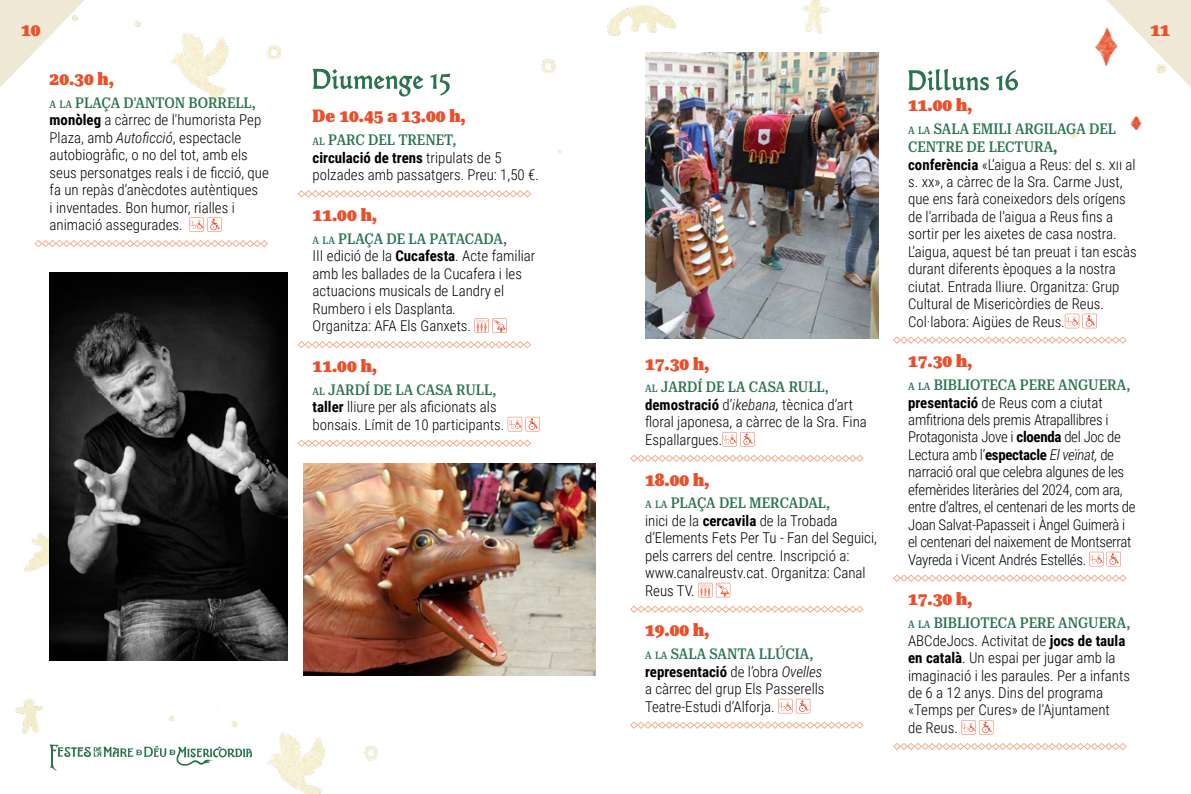
<style>
.page{position:relative;width:1191px;height:794px;background:#fff}
.page>*{position:absolute;margin:0;border:0;box-sizing:border-box;transform-origin:0 0}
.t1{font:900 17.5px "Roboto Serif 28 pt Condensed";color:#e94f2a}
.t2{font:300 14.88px/17.5px "Roboto Condensed";color:#000}
.t3{font:300 14.88px/17.5px "Roboto Condensed";letter-spacing:-.02em;color:#000}
.t4{font:500 14.88px/17.8px "Roboto Serif 28 pt Condensed";color:#2a734d}
.s1{font-size:10.33px}
.s2{font-weight:700}
.s3{font-style:italic}
</style>
<div class="page">
<img style="left:135px;top:0;width:813px;height:154px">
<img style="left:15px;top:498px;width:580px;height:296px">
<svg style="left:0;top:0;width:84px;height:87px"></svg>
<svg style="left:1095px;top:0;width:96px;height:87px"></svg>
<svg style="left:34px;top:240px;width:234px;height:7px"></svg>
<svg style="left:189px;top:217px;width:32px;height:15px"></svg>
<svg style="left:297px;top:190px;width:234px;height:8px"></svg>
<svg style="left:297px;top:341px;width:234px;height:7px"></svg>
<svg style="left:297px;top:439px;width:234px;height:8px"></svg>
<svg style="left:313px;top:69px;width:110px;height:27px"></svg>
<svg style="left:430px;top:73px;width:20px;height:23px"></svg>
<svg style="left:474px;top:318px;width:32px;height:15px"></svg>
<svg style="left:508px;top:417px;width:32px;height:14px"></svg>
<svg style="left:630px;top:454px;width:234px;height:8px"></svg>
<svg style="left:630px;top:605px;width:234px;height:8px"></svg>
<svg style="left:630px;top:721px;width:234px;height:8px"></svg>
<svg style="left:722px;top:432px;width:32px;height:14px"></svg>
<svg style="left:698px;top:583px;width:32px;height:14px"></svg>
<svg style="left:778px;top:699px;width:32px;height:14px"></svg>
<svg style="left:893px;top:336px;width:233px;height:8px"></svg>
<svg style="left:893px;top:574px;width:233px;height:8px"></svg>
<svg style="left:893px;top:743px;width:233px;height:7px"></svg>
<svg style="left:908px;top:69px;width:81px;height:21px"></svg>
<svg style="left:996px;top:70px;width:22px;height:20px"></svg>
<svg style="left:1064px;top:314px;width:33px;height:14px"></svg>
<svg style="left:1089px;top:552px;width:31px;height:14px"></svg>
<svg style="left:961px;top:720px;width:32px;height:14px"></svg>
<img style="left:304px;top:463px;width:291px;height:212px">
<img style="left:645px;top:52px;width:233px;height:286px">
<img style="left:50px;top:273px;width:238px;height:387px">
<svg style="left:50px;top:744px;width:202px;height:26px"></svg>
<p class="t1" style="left:21px;top:15px;width:21px">10</p>
<p class="t1" style="left:1150px;top:15px;width:21px">11</p>
<p class="t1" style="left:50px;top:64px;width:66px">20.30 h,</p>
<p class="t4" style="left:50px;top:93px;width:208px"><span class="s1">A LA</span> PLAÇA D'ANTON BORRELL,</p>
<p class="t2" style="left:50px;top:111px;width:221px"><span class="s2">monòleg</span> a càrrec de l'humorista Pep Plaza, amb <span class="s3">Autoficció</span>, espectacle autobiogràfic, o no del tot, amb els seus personatges reals i de ficció, que fa un repàs d’anècdotes autèntiques<br>i inventades. Bon humor, rialles i animació assegurades.</p>
<p class="t1" style="left:313px;top:102px;width:155px">De 10.45 a 13.00 h,</p>
<p class="t1" style="left:908px;top:91px;width:66px">11.00 h,</p>
<p class="t4" style="left:908px;top:119px;width:44px"><span class="s1">A LA</span> SALA</p>
<p class="t4" style="left:908px;top:119px;width:209px;text-indent:64px">EMILI ARGILAGA DEL<br>CENTRE DE LECTURA<span class="s2">,</span></p>
<p class="t2" style="left:908px;top:155px;width:230px"><span class="s2">conferència</span> «L’aigua a Reus: del s. xii al s. xx», a càrrec de la Sra. Carme Just, que ens farà coneixedors dels orígens de l’arribada de l’aigua a Reus fins a sortir per les aixetes de casa nostra.<br>L’aigua, aquest bé tan preuat i tan escàs durant diferents èpoques a la nostra ciutat. Entrada lliure. Organitza: Grup Cultural de Misericòrdies de Reus.<br>Col·labora: Aigües de Reus.</p>
<p class="t1" style="left:908px;top:346px;width:66px">17.30 h,</p>
<p class="t4" style="left:908px;top:375px;width:224px"><span class="s1">A LA</span> BIBLIOTECA PERE ANGUERA,</p>
<p class="t3" style="left:908px;top:393px;width:229px"><span class="s2">presentació</span> de Reus com a ciutat amfitriona dels premis Atrapallibres i Protagonista Jove i <span class="s2">cloenda</span> del Joc de Lectura amb l’<span class="s2">espectacle</span> <span class="s3">El veïnat,</span> de narració oral que celebra algunes de les efemèrides literàries del 2024, com ara, entre d’altres, el centenari de les morts de Joan Salvat-Papasseit i Àngel Guimerà i el centenari del naixement de Montserrat Vayreda i Vicent Andrés Estellés.</p>
<p class="t1" style="left:908px;top:584px;width:66px">17.30 h,</p>
<p class="t4" style="left:908px;top:613px;width:224px"><span class="s1">A LA</span> BIBLIOTECA PERE ANGUERA,</p>
<p class="t2" style="left:908px;top:631px;width:223px">ABCdeJocs. Activitat de <span class="s2">jocs de taula en català</span>. Un espai per jugar amb la imaginació i les paraules. Per a infants de 6 a 12 anys. Dins del programa «Temps per Cures» de l'Ajuntament<br>de Reus.</p>
<p class="t4" style="left:313px;top:130px;width:145px"><span class="s1">AL</span> PARC DEL TRENET,</p>
<p class="t2" style="left:313px;top:148px;width:228px"><span class="s2">circulació de trens</span> tripulats de 5 polzades amb passatgers. Preu: 1,50 €.</p>
<p class="t1" style="left:313px;top:200px;width:66px">11.00 h,</p>
<p class="t4" style="left:313px;top:229px;width:196px"><span class="s1">A LA</span> PLAÇA DE LA PATACADA,</p>
<p class="t2" style="left:313px;top:247px;width:224px">III edició de la <span class="s2">Cucafesta</span>. Acte familiar amb les ballades de la Cucafera i les actuacions musicals de Landry el<br>Rumbero i els Dasplanta<span class="s3">.<br></span>Organitza: AFA Els Ganxets.</p>
<p class="t1" style="left:313px;top:351px;width:66px">11.00 h,</p>
<p class="t4" style="left:313px;top:379px;width:185px"><span class="s1">AL</span> JARDÍ DE LA CASA RULL,</p>
<p class="t2" style="left:313px;top:397px;width:193px"><span class="s2">taller</span> lliure per als aficionats als bonsais. Límit de 10 participants.</p>
<p class="t1" style="left:645px;top:349px;width:66px">17.30 h,</p>
<p class="t4" style="left:645px;top:377px;width:185px"><span class="s1">AL</span> JARDÍ DE LA CASA RULL,</p>
<p class="t2" style="left:645px;top:395px;width:223px"><span class="s2">demostració</span> d’<span class="s3">ikebana,</span> tècnica d’art floral japonesa, a càrrec de la Sra. Fina<br>Espallargues.</p>
<p class="t1" style="left:645px;top:465px;width:66px">18.00 h,</p>
<p class="t4" style="left:645px;top:493px;width:186px"><span class="s1">A LA</span> PLAÇA DEL MERCADAL,</p>
<p class="t2" style="left:645px;top:511px;width:233px">inici de la <span class="s2">cercavila</span> de la Trobada d’Elements Fets Per Tu - Fan del Seguici, pels carrers del centre. Inscripció a: www.canalreustv.cat. Organitza: Canal<br>Reus TV.</p>
<p class="t1" style="left:645px;top:615px;width:66px">19.00 h,</p>
<p class="t4" style="left:645px;top:644px;width:44px"><span class="s1">A LA</span> SALA</p>
<p class="t4" style="left:709px;top:644px;width:105px">SANTA LLÚCIA,</p>
<p class="t2" style="left:645px;top:662px;width:181px"><span class="s2">representació</span> de l’obra <span class="s3">Ovelles </span>a càrrec del grup Els Passerells<br>Teatre-Estudi d’Alforja.</p>
</div>
